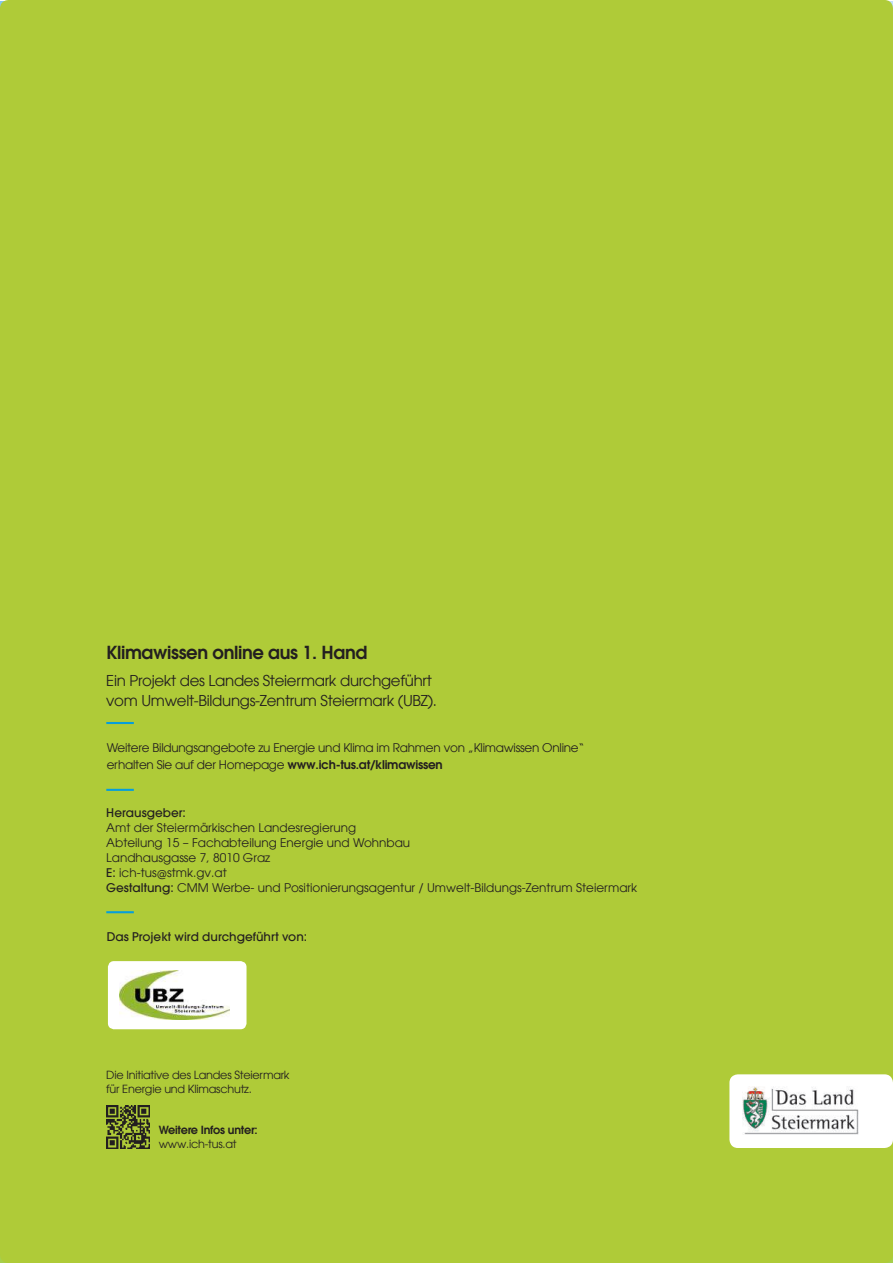
<style>
.page{position:relative;width:893px;height:1263px;background:#afcb38}
.page>*{position:absolute;margin:0;border:0;box-sizing:border-box;transform-origin:0 0}
.t1{font:600 18px "Avant Garde LT";letter-spacing:-.02em;color:#231f20}
.t2{font:15px/19.2px "Avant Garde LT";letter-spacing:-.02em;color:#231f20}
.t3{font:12px/15px "Avant Garde LT";color:#231f20}
.t4{font:12px/16.5px "Avant Garde LT";letter-spacing:-.02em;color:#231f20}
.t5{font:500 12px "Avant Garde LT";color:#231f20}
.t6{font:11.25px/14.2px "Avant Garde LT";letter-spacing:-.02em;color:#231f20}
.t7{font:600 11.25px "Avant Garde LT";letter-spacing:-.02em;color:#231f20}
.s1{font-weight:600}
.s2{font-weight:500}
</style>
<div class="page">
<img style="left:106px;top:1105px;width:43px;height:43px">
<div style="left:729px;top:1074px;width:164px;height:74px;background:#fff;border-radius:9px"></div>
<img style="left:742px;top:1086px;width:117px;height:49px">
<hr style="left:106px;top:911px;width:28px;height:2px;background:#069edb">
<div style="left:108px;top:961px;width:139px;height:68px;background:#fff;border-radius:6px"></div>
<hr style="left:106px;top:789px;width:28px;height:2px;background:#069edb">
<hr style="left:106px;top:722px;width:28px;height:2px;background:#069edb">
<img style="left:119px;top:970px;width:111px;height:50px">
<h1 class="t1" style="left:106px;top:640px;width:262px">Klimawissen online aus 1. Hand</h1>
<p class="t2" style="left:106px;top:671px;width:332px">Ein Projekt des Landes Steiermark durchgeführt vom Umwelt-Bildungs-Zentrum Steiermark (UBZ).</p>
<p class="t4" style="left:107px;top:739px;width:479px">Weitere Bildungsangebote zu Energie und Klima im Rahmen von „Klimawissen Online“ erhalten Sie auf der Homepage <span class="s1">www.ich-tus.at/klimawissen</span></p>
<p class="t5" style="left:106px;top:806px;width:81px">Herausgeber:</p>
<p class="t3" style="left:106px;top:820px;width:532px">Amt der Steiermärkischen Landesregierung<br>Abteilung 15 – Fachabteilung Energie und Wohnbau<br>Landhausgasse 7, 8010 Graz<br><span class="s2">E:</span> ich-tus@stmk.gv.at<br><span class="s2">Gestaltung:</span> CMM Werbe- und Positionierungsagentur / Umwelt-Bildungs-Zentrum Steiermark</p>
<p class="t5" style="left:107px;top:929px;width:202px">Das Projekt wird durchgeführt von:</p>
<p class="t6" style="left:106px;top:1068px;width:185px">Die Initiative des Landes Steiermark für Energie und Klimaschutz.</p>
<p class="t7" style="left:159px;top:1122px;width:100px">Weitere Infos unter:</p>
<p class="t6" style="left:159px;top:1136px;width:79px">www.ich-tus.at</p>
</div>
